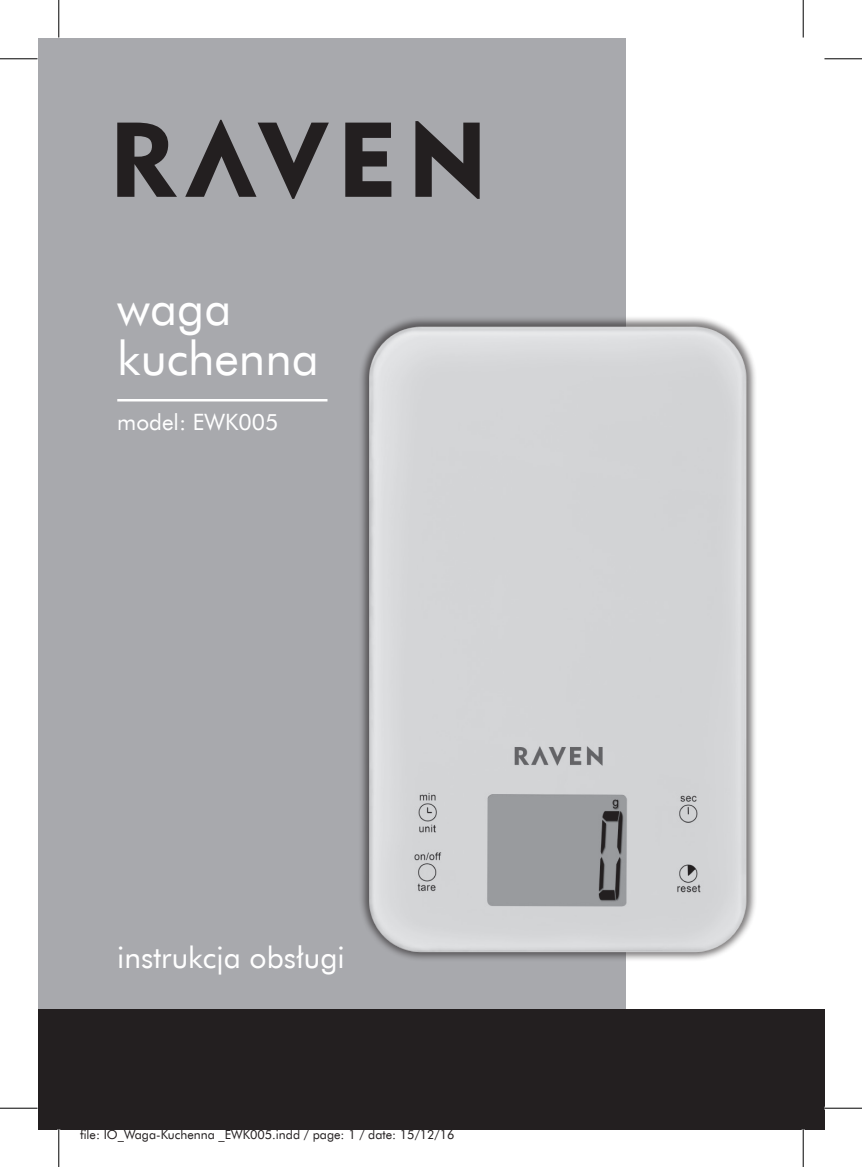
<style>
.page{position:relative;width:862px;height:1167px;background:#fff}
.page>*{position:absolute;margin:0;border:0;box-sizing:border-box;transform-origin:0 0}
.t1{font:47.5px/50px "Futura EU";color:#fff}
.t2{font:30px "Futura EU";color:#fff}
.t3{font:22.5px "Futura EU";color:#fff}
.t4{font:12.5px "Futura EU";color:#231f20}
</style>
<div class="page">
<div style="left:38px;top:38px;width:786px;height:1091px;background:#a8a9ad"></div>
<svg style="left:117px;top:123px;width:60px;height:74px"></svg>
<svg style="left:415px;top:121px;width:64px;height:78px"></svg>
<svg style="left:185px;top:120px;width:144px;height:79px"></svg>
<svg style="left:345px;top:123px;width:46px;height:74px"></svg>
<div style="left:626px;top:38px;width:198px;height:1091px;background:#fff"></div>
<hr style="left:117px;top:399px;width:210px;height:2px;background:#fff">
<img style="left:361px;top:317px;width:395px;height:643px">
<div style="left:38px;top:1008px;width:786px;height:121px;background:#231f20"></div>
<hr style="left:0;top:58px;width:38px;height:1px;background:#000">
<hr style="left:824px;top:58px;width:38px;height:1px;background:#000">
<hr style="left:0;top:1107px;width:38px;height:1px;background:#000">
<hr style="left:824px;top:1107px;width:38px;height:1px;background:#000">
<hr style="left:58px;top:0;width:1px;height:37px;background:#000">
<hr style="left:58px;top:1129px;width:1px;height:37px;background:#000">
<hr style="left:802px;top:0;width:1px;height:37px;background:#000">
<hr style="left:802px;top:1129px;width:1px;height:37px;background:#000">
<h1 class="t1" style="left:117px;top:285px;width:203px">waga kuchenna</h1>
<h3 class="t3" style="left:117px;top:408px;width:162px">model: EWK005</h3>
<h2 class="t2" style="left:117px;top:938px;width:229px">instrukcja obsługi</h2>
<p class="t4" style="left:80px;top:1126px;width:376px">file: IO_Waga-Kuchenna _EWK005.indd / page: 1 / date: 15/12/16</p>
</div>
